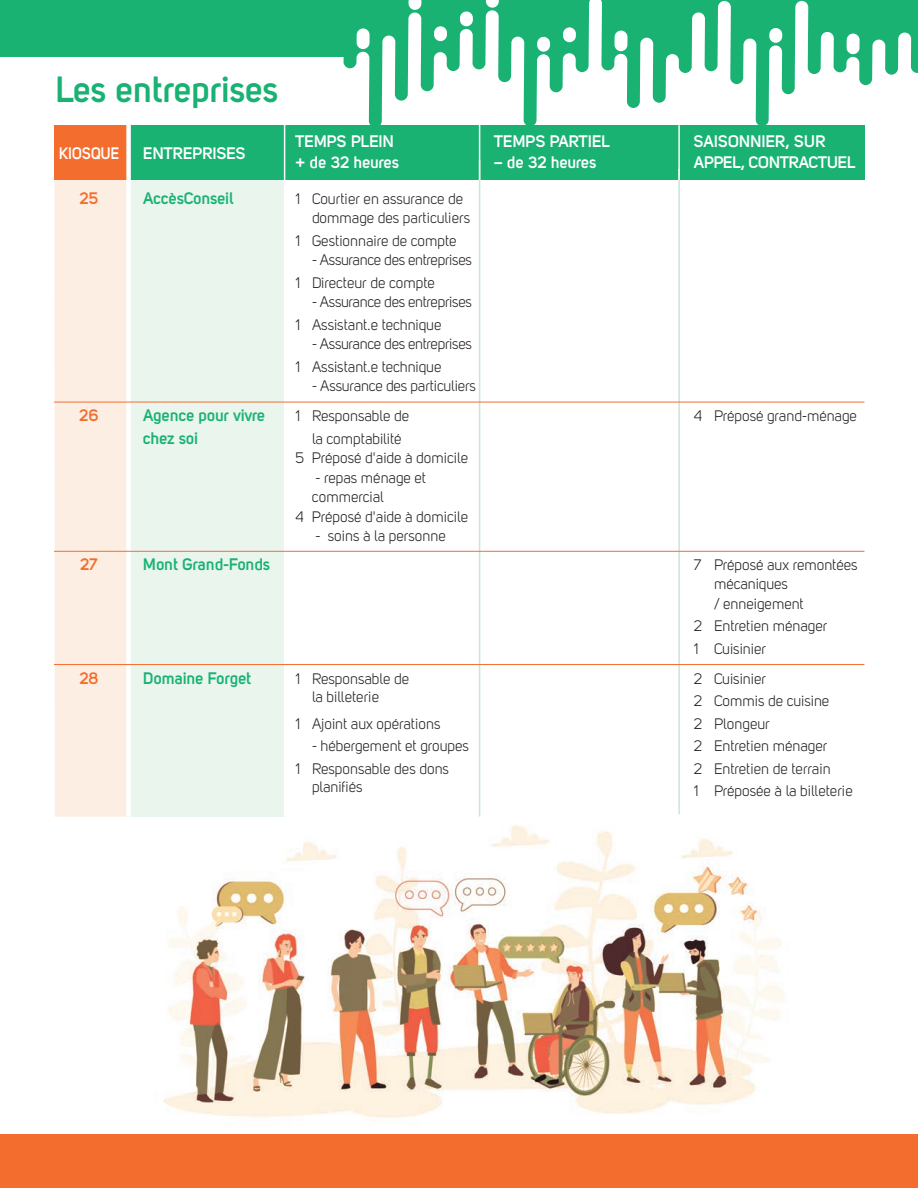
<style>
.page{position:relative;width:918px;height:1188px;background:#fff}
.page>*{position:absolute;margin:0;border:0;box-sizing:border-box;transform-origin:0 0}
.t1{font:700 36px "Uni Sans Semi";color:#19b273}
.t2{font:700 16.5px "Uni Sans Semi";letter-spacing:-.01em;color:#fff}
.t3{font:700 16.5px "Uni Sans Semi";color:#19b273}
.t4{font:700 16.5px "Uni Sans Semi";color:#f36e2e}
.t5{font:700 16.5px "Uni Sans Semi";letter-spacing:-.01em;color:#fff;scale:.9 1}
.t6{font:15px "Uni Sans Book";color:#231f20}
.t7{font:15px "Uni Sans Book";letter-spacing:-.02em;color:#231f20}
</style>
<div class="page">
<img style="left:163px;top:803px;width:621px;height:315px">
<svg style="left:337px;top:0;width:581px;height:127px"></svg>
<div style="left:0;top:0;width:349px;height:56px;background:#19b273"></div>
<div style="left:0;top:1134px;width:918px;height:54px;background:#f36e2e"></div>
<div style="left:54px;top:178px;width:75px;height:639px;background:#fdeee3"></div>
<div style="left:128px;top:178px;width:157px;height:639px;background:#e9f5ed"></div>
<div style="left:54px;top:125px;width:75px;height:55px;background:#f36e2e"></div>
<div style="left:128px;top:125px;width:736px;height:55px;background:#19b273"></div>
<div style="left:126px;top:124px;width:5px;height:693px;background:#fff"></div>
<hr style="left:284px;top:124px;width:1px;height:693px;background:#fff">
<hr style="left:479px;top:160px;width:1px;height:657px;background:#cbe6d5">
<hr style="left:678px;top:169px;width:2px;height:645px;background:#cbe6d5">
<hr style="left:479px;top:124px;width:1px;height:56px;background:#fff">
<hr style="left:678px;top:125px;width:2px;height:55px;background:#fff">
<hr style="left:54px;top:402px;width:810px;height:1px;background:#f36e2e">
<hr style="left:54px;top:551px;width:810px;height:1px;background:#f36e2e">
<hr style="left:54px;top:664px;width:810px;height:1px;background:#f36e2e">
<p class="t1" style="left:56px;top:74px;width:224px">Les entreprises</p>
<p class="t5" style="left:59px;top:146px;width:68px">KIOSQUE</p>
<p class="t2" style="left:143px;top:146px;width:104px">ENTREPRISES</p>
<p class="t2" style="left:295px;top:134px;width:100px">TEMPS PLEIN</p>
<p class="t2" style="left:494px;top:134px;width:117px">TEMPS PARTIEL</p>
<p class="t2" style="left:694px;top:134px;width:133px">SAISONNIER, SUR</p>
<p class="t2" style="left:295px;top:155px;width:105px">+ de 32 heures</p>
<p class="t2" style="left:494px;top:155px;width:104px">– de 32 heures</p>
<p class="t2" style="left:694px;top:155px;width:163px">APPEL, CONTRACTUEL</p>
<p class="t4" style="left:80px;top:191px;width:21px">25</p>
<p class="t3" style="left:143px;top:191px;width:92px">AccèsConseil</p>
<p class="t6" style="left:296px;top:193px;width:169px">1 Courtier en assurance de</p>
<p class="t6" style="left:312px;top:212px;width:160px">dommage des particuliers</p>
<p class="t6" style="left:296px;top:235px;width:163px">1 Gestionnaire de compte</p>
<p class="t7" style="left:312px;top:254px;width:161px">- Assurance des entreprises</p>
<p class="t6" style="left:296px;top:277px;width:141px">1 Directeur de compte</p>
<p class="t7" style="left:312px;top:296px;width:161px">- Assurance des entreprises</p>
<p class="t6" style="left:296px;top:319px;width:147px">1 Assistant.e technique</p>
<p class="t7" style="left:312px;top:338px;width:161px">- Assurance des entreprises</p>
<p class="t6" style="left:296px;top:361px;width:147px">1 Assistant.e technique</p>
<p class="t6" style="left:312px;top:380px;width:166px">- Assurance des particuliers</p>
<p class="t4" style="left:80px;top:409px;width:21px">26</p>
<p class="t3" style="left:143px;top:409px;width:124px">Agence pour vivre</p>
<p class="t6" style="left:296px;top:410px;width:115px">1 Responsable de</p>
<p class="t6" style="left:694px;top:410px;width:165px">4 Préposé grand-ménage</p>
<p class="t3" style="left:143px;top:431px;width:56px">chez soi</p>
<p class="t6" style="left:312px;top:433px;width:91px">la comptabilité</p>
<p class="t6" style="left:295px;top:452px;width:174px">5 Préposé d'aide à domicile</p>
<p class="t6" style="left:316px;top:472px;width:112px">- repas ménage et</p>
<p class="t6" style="left:312px;top:491px;width:73px">commercial</p>
<p class="t6" style="left:295px;top:511px;width:174px">4 Préposé d'aide à domicile</p>
<p class="t6" style="left:316px;top:530px;width:132px">- soins à la personne</p>
<p class="t4" style="left:80px;top:557px;width:19px">27</p>
<p class="t3" style="left:143px;top:557px;width:128px">Mont Grand-Fonds</p>
<p class="t6" style="left:694px;top:559px;width:165px">7 Préposé aux remontées</p>
<p class="t6" style="left:714px;top:578px;width:75px">mécaniques</p>
<p class="t6" style="left:714px;top:598px;width:91px">/ enneigement</p>
<p class="t6" style="left:694px;top:620px;width:135px">2 Entretien ménager</p>
<p class="t6" style="left:694px;top:643px;width:74px">1 Cuisinier</p>
<p class="t4" style="left:80px;top:671px;width:20px">28</p>
<p class="t3" style="left:143px;top:671px;width:110px">Domaine Forget</p>
<p class="t6" style="left:296px;top:673px;width:115px">1 Responsable de</p>
<p class="t6" style="left:694px;top:673px;width:74px">2 Cuisinier</p>
<p class="t6" style="left:312px;top:691px;width:69px">la billeterie</p>
<p class="t6" style="left:694px;top:695px;width:137px">2 Commis de cuisine</p>
<p class="t6" style="left:296px;top:718px;width:146px">1 Ajoint aux opérations</p>
<p class="t6" style="left:694px;top:718px;width:77px">2 Plongeur</p>
<p class="t6" style="left:312px;top:740px;width:158px">- hébergement et groupes</p>
<p class="t6" style="left:694px;top:740px;width:135px">2 Entretien ménager</p>
<p class="t6" style="left:296px;top:763px;width:155px">1 Responsable des dons</p>
<p class="t6" style="left:694px;top:763px;width:138px">2 Entretien de terrain</p>
<p class="t6" style="left:312px;top:781px;width:52px">planifiés</p>
<p class="t6" style="left:694px;top:785px;width:160px">1 Préposée à la billeterie</p>
</div>
